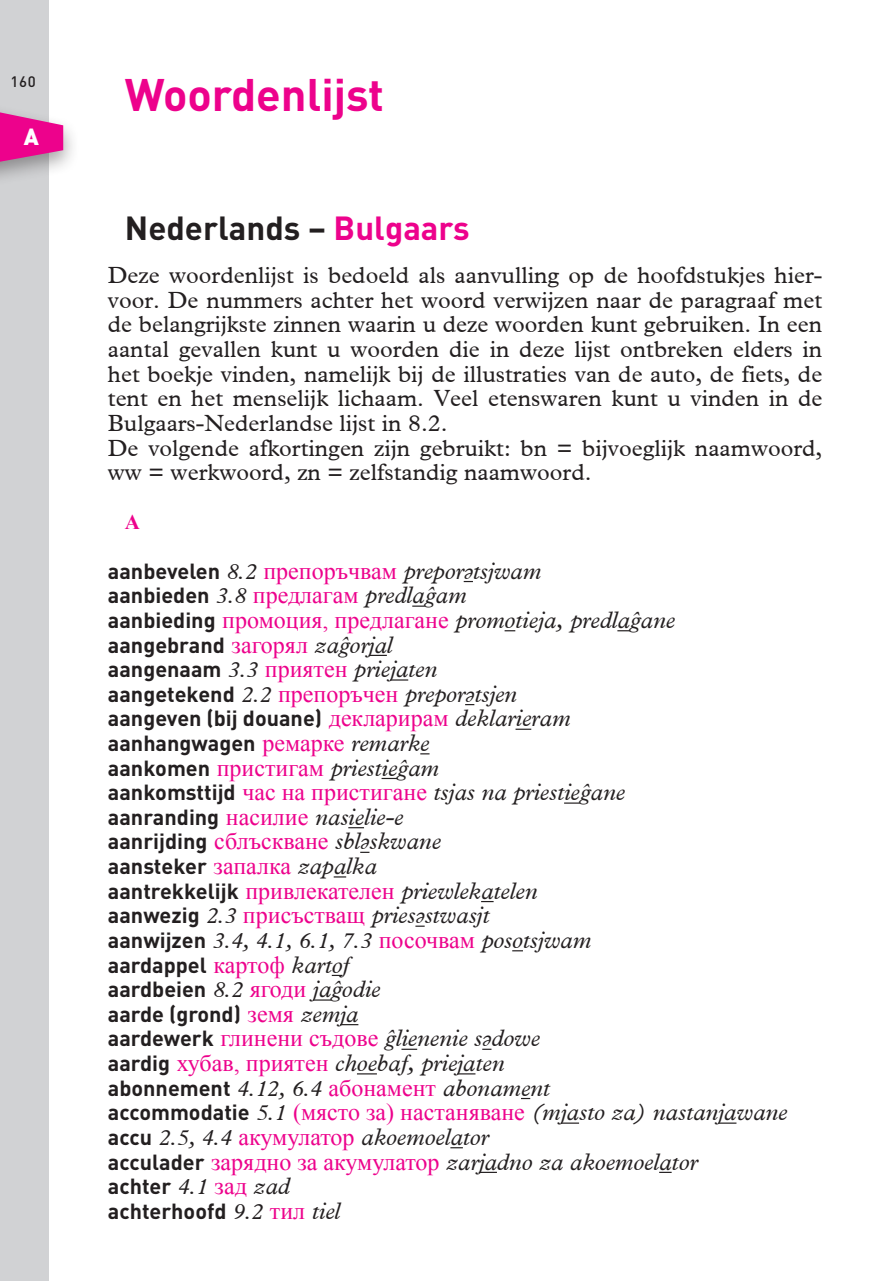
<style>
.page{position:relative;width:891px;height:1281px;background:#fff}
.page>*{position:absolute;margin:0;border:0;box-sizing:border-box;transform-origin:0 0}
.t1{font:700 45px "DINOT";color:#ed028c}
.t2{font:700 33px "DINOT";color:#231f20}
.t3{font:italic 24px/24.6px "Plan Kos";color:#231f20}
.t4{font:23.4px/24.6px "Roem";color:#231f20}
.t5{font:900 23.1px "DINOT";color:#fff}
.t6{font:italic 22.2px "Plan Kos";color:#231f20}
.t7{font:700 21.6px/24.6px "DINOT";color:#231f20}
.t8{font:700 21px "Times New Roman";color:#ed028c}
.t9{font:500 15px "DINOT";color:#231f20}
.s1{color:#ed028c}
.s2{font-family:"DINOT";font-weight:700;font-style:normal;font-size:21.6px}
.s3{font-size:22.2px}
.s4{font-family:"Times New Roman";font-style:normal;color:#ed028c}
.s5{font-family:"Plan Kos";font-weight:400;font-style:italic;font-size:22.2px}
.s6{font-family:"Times New Roman";font-weight:400;font-size:24px;color:#ed028c}
.s7{font-family:"Plan Kos";font-weight:400;font-style:italic;font-size:24px}
.s8{font-family:"Times New Roman";font-style:normal;font-size:24px;color:#ed028c}
.s9{font-size:24px}
</style>
<div class="page">
<div style="left:0;top:0;width:48px;height:1280px;background:#d1d2d4"></div>
<div style="left:0;top:99px;width:80px;height:92px;background:#231f20;opacity:.4"></div>
<svg style="left:0;top:106px;width:63px;height:61px"></svg>
<svg style="left:412px;top:605px;width:13px;height:1px"></svg>
<svg style="left:617px;top:630px;width:13px;height:1px"></svg>
<svg style="left:369px;top:654px;width:18px;height:1px"></svg>
<svg style="left:390px;top:679px;width:18px;height:1px"></svg>
<svg style="left:515px;top:728px;width:16px;height:1px"></svg>
<svg style="left:381px;top:777px;width:16px;height:2px"></svg>
<svg style="left:564px;top:802px;width:16px;height:1px"></svg>
<svg style="left:348px;top:827px;width:16px;height:1px"></svg>
<svg style="left:334px;top:876px;width:12px;height:1px"></svg>
<svg style="left:481px;top:901px;width:12px;height:1px"></svg>
<svg style="left:313px;top:999px;width:18px;height:1px"></svg>
<svg style="left:340px;top:1024px;width:18px;height:1px"></svg>
<svg style="left:401px;top:1048px;width:16px;height:1px"></svg>
<svg style="left:357px;top:1073px;width:20px;height:1px"></svg>
<svg style="left:457px;top:1073px;width:18px;height:1px"></svg>
<svg style="left:561px;top:1122px;width:18px;height:1px"></svg>
<svg style="left:718px;top:1122px;width:18px;height:1px"></svg>
<svg style="left:450px;top:1147px;width:13px;height:1px"></svg>
<svg style="left:479px;top:1171px;width:18px;height:1px"></svg>
<svg style="left:659px;top:1171px;width:12px;height:1px"></svg>
<p class="t9" style="left:11px;top:72px;width:27px">160</p>
<p class="t5" style="left:24px;top:121px;width:17px">A</p>
<h1 class="t1" style="left:125px;top:64px;width:261px">Woordenlijst</h1>
<h2 class="t2" style="left:125px;top:205px;width:346px">Nederlands – <span class="s1">Bulgaars</span></h2>
<p class="t4" style="left:108px;top:263px;width:716px">Deze woordenlijst is bedoeld als aanvulling op de hoofdstukjes hier&shy;voor. De nummers achter het woord verwijzen naar de paragraaf met de belangrijkste zinnen waarin u deze woorden kunt gebruiken. In een aantal gevallen kunt u woorden die in deze lijst ontbreken elders in het boekje vinden, namelijk bij de illustraties van de auto, de fiets, de tent en het menselijk lichaam. Veel etenswaren kunt u vinden in de Bulgaars-Nederlandse lijst in 8.2.<br>De volgende afkortingen zijn gebruikt: bn = bijvoeglijk naamwoord, ww = werkwoord, zn = zelfstandig naamwoord.</p>
<p class="t8" style="left:125px;top:507px;width:17px">a</p>
<p class="t3" style="left:108px;top:558px;width:435px"><span class="s2">aanbevelen</span> <span class="s3">8.2</span> <span class="s4">препоръчвам</span> preporətsjwam</p>
<p class="t7" style="left:108px;top:582px;width:360px">aanbieden <span class="s5">3.8</span> <span class="s6">предлагам</span> <span class="s7">predlaĝam</span></p>
<p class="t3" style="left:108px;top:607px;width:569px"><span class="s2">aanbieding</span> <span class="s4">промоция, предлагане</span> promotieja, predlaĝane</p>
<p class="t7" style="left:108px;top:631px;width:331px">aangebrand <span class="s6">загорял</span> <span class="s7">zaĝorjal </span>aangenaam <span class="s5">3.3</span> <span class="s6">приятен</span> <span class="s7">priejaten</span></p>
<p class="t3" style="left:108px;top:681px;width:411px"><span class="s2">aangetekend</span> <span class="s3">2.2</span> <span class="s4">препоръчен</span> preporətsjen</p>
<p class="t7" style="left:108px;top:705px;width:464px">aangeven (bij douane) <span class="s6">декларирам</span> <span class="s7">deklarieram </span>aanhangwagen <span class="s6">ремарке</span> <span class="s7">remarke</span></p>
<p class="t3" style="left:108px;top:755px;width:519px"><span class="s2">aankomen</span> <span class="s4">пристигам</span> priestieĝam<br><span class="s2">aankomsttijd</span> <span class="s4">час на пристигане</span> tsjas na priestieĝane</p>
<p class="t7" style="left:108px;top:803px;width:334px">aanranding <span class="s6">насилие</span> <span class="s7">nasielie-e </span>aanrijding <span class="s6">сблъскване</span> <span class="s7">sbləskwane </span>aansteker <span class="s6">запалка</span> <span class="s7">zapalka</span></p>
<p class="t3" style="left:108px;top:878px;width:431px"><span class="s2">aantrekkelijk</span> <span class="s4">привлекателен</span> priewlekatelen <span class="s2">aanwezig</span> <span class="s3">2.3</span> <span class="s4">присъстващ</span> priesəstwasjt</p>
<p class="t6" style="left:108px;top:927px;width:485px"><span class="s2">aanwijzen</span> 3.4, 4.1, 6.1, 7.3 <span class="s8">посочвам</span> <span class="s9">posotsjwam</span></p>
<p class="t7" style="left:108px;top:951px;width:274px">aardappel <span class="s6">картоф</span> <span class="s7">kartof </span>aardbeien <span class="s5">8.2</span> <span class="s6">ягоди</span> <span class="s7">jaĝodie </span>aarde (grond) <span class="s6">земя</span> <span class="s7">zemja</span></p>
<p class="t3" style="left:108px;top:1025px;width:433px"><span class="s2">aardewerk</span> <span class="s4">глинени съдове</span> ĝlienenie sədowe <span class="s2">aardig</span> <span class="s4">хубав, приятен</span> choebaf, priejaten</p>
<p class="t7" style="left:108px;top:1074px;width:443px">abonnement <span class="s5">4.12, 6.4</span> <span class="s6">абонамент</span> <span class="s7">abonament</span></p>
<p class="t3" style="left:108px;top:1099px;width:681px"><span class="s2">accommodatie</span> <span class="s3">5.1</span> <span class="s4">(място за) настаняване</span> (mjasto za) nastanjawane <span class="s2">accu</span> <span class="s3">2.5, 4.4</span> <span class="s4">акумулатор</span> akoemoelator<br><span class="s2">acculader</span> <span class="s4">зарядно за акумулатор</span> zarjadno za akoemoelator</p>
<p class="t7" style="left:108px;top:1172px;width:234px">achter <span class="s5">4.1</span> <span class="s6">зад</span> <span class="s7">zad </span>achterhoofd <span class="s5">9.2</span> <span class="s6">тил</span> <span class="s7">tiel</span></p>
</div>
